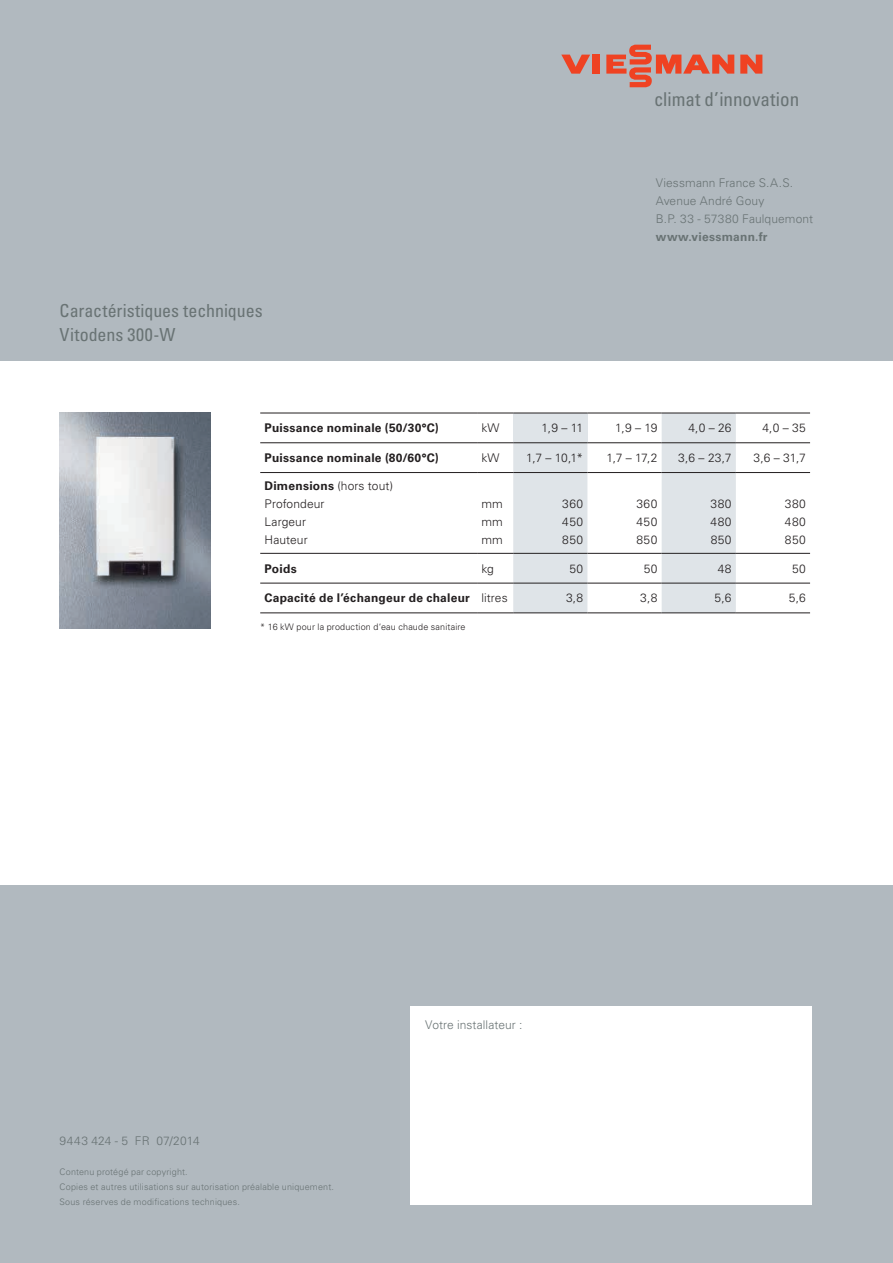
<style>
.page{position:relative;width:893px;height:1263px;background:#b1b9bf}
.page>*{position:absolute;margin:0;border:0;box-sizing:border-box;transform-origin:0 0}
.t1{font:condensed 19.05px "Univers LTCYR 57";color:#697374}
.t2{font:condensed 18px/24px "Univers LTCYR 57";color:#697374}
.t3{font:300 12px/18px "Univers LTCYR 45";letter-spacing:.025em;color:#231f20;text-align:justify}
.t4{font:700 12px "Univers LTCYR 65";letter-spacing:.02em;color:#231f20}
.t5{font:300 12px/18px "Univers LT Std";letter-spacing:.01em;color:#697374}
.t6{font:300 12px "Univers LTCYR 45";letter-spacing:.005em;color:#697374}
.t7{font:300 12px/18px "Univers LTCYR 45";letter-spacing:.005em;color:#231f20}
.t8{font:700 12px "Univers LT Std";letter-spacing:.02em;color:#697374}
.t9{font:300 9px/15px "Univers LTCYR 45";letter-spacing:.02em;color:#697374}
.t10{font:300 9px "Univers LTCYR 45";letter-spacing:.02em;color:#231f20}
.s1{font-family:"Univers LTCYR 45";font-weight:300}
</style>
<div class="page">
<div style="left:0;top:361px;width:893px;height:523px;background:#fff"></div>
<div style="left:411px;top:1007px;width:401px;height:198px;background:#fff"></div>
<img style="left:60px;top:413px;width:150px;height:216px">
<div style="left:593px;top:55px;width:7px;height:19px;background:#ef4222"></div>
<svg style="left:561px;top:55px;width:29px;height:19px"></svg>
<svg style="left:606px;top:45px;width:128px;height:43px"></svg>
<svg style="left:740px;top:55px;width:22px;height:19px"></svg>
<svg style="left:513px;top:414px;width:223px;height:198px"></svg>
<hr style="left:260px;top:413px;width:217px;height:1px;background:#231f20">
<hr style="left:477px;top:413px;width:36px;height:1px;background:#231f20">
<hr style="left:513px;top:413px;width:74px;height:1px;background:#231f20">
<hr style="left:587px;top:413px;width:75px;height:1px;background:#231f20">
<hr style="left:662px;top:413px;width:74px;height:1px;background:#231f20">
<hr style="left:736px;top:413px;width:74px;height:1px;background:#231f20">
<hr style="left:260px;top:442px;width:217px;height:1px;background:#231f20">
<hr style="left:477px;top:442px;width:36px;height:1px;background:#231f20">
<hr style="left:513px;top:442px;width:74px;height:1px;background:#231f20">
<hr style="left:587px;top:442px;width:75px;height:1px;background:#231f20">
<hr style="left:662px;top:442px;width:74px;height:1px;background:#231f20">
<hr style="left:736px;top:442px;width:74px;height:1px;background:#231f20">
<hr style="left:260px;top:472px;width:217px;height:1px;background:#231f20">
<hr style="left:477px;top:472px;width:36px;height:1px;background:#231f20">
<hr style="left:513px;top:472px;width:74px;height:1px;background:#231f20">
<hr style="left:587px;top:472px;width:75px;height:1px;background:#231f20">
<hr style="left:662px;top:472px;width:74px;height:1px;background:#231f20">
<hr style="left:736px;top:472px;width:74px;height:1px;background:#231f20">
<hr style="left:260px;top:553px;width:217px;height:1px;background:#231f20">
<hr style="left:477px;top:553px;width:36px;height:1px;background:#231f20">
<hr style="left:513px;top:553px;width:74px;height:1px;background:#231f20">
<hr style="left:587px;top:553px;width:75px;height:1px;background:#231f20">
<hr style="left:662px;top:553px;width:74px;height:1px;background:#231f20">
<hr style="left:736px;top:553px;width:74px;height:1px;background:#231f20">
<hr style="left:260px;top:583px;width:217px;height:1px;background:#231f20">
<hr style="left:477px;top:583px;width:36px;height:1px;background:#231f20">
<hr style="left:513px;top:583px;width:74px;height:1px;background:#231f20">
<hr style="left:587px;top:583px;width:75px;height:1px;background:#231f20">
<hr style="left:662px;top:583px;width:74px;height:1px;background:#231f20">
<hr style="left:736px;top:583px;width:74px;height:1px;background:#231f20">
<hr style="left:260px;top:612px;width:217px;height:1px;background:#231f20">
<hr style="left:477px;top:612px;width:36px;height:1px;background:#231f20">
<hr style="left:513px;top:612px;width:74px;height:1px;background:#231f20">
<hr style="left:587px;top:612px;width:75px;height:1px;background:#231f20">
<hr style="left:662px;top:612px;width:74px;height:1px;background:#231f20">
<hr style="left:736px;top:612px;width:74px;height:1px;background:#231f20">
<h1 class="t1" style="left:654px;top:87px;width:147px">climat d’innovation</h1>
<h2 class="t2" style="left:60px;top:298px;width:205px">Caractéristiques techniques<br>Vitodens 300-W</h2>
<h3 class="t5" style="left:656px;top:174px;width:159px">Viessmann France S.A.S.<br>Avenue André Gouy<br>B.P. 33 - 57380 Faulquemont</h3>
<h3 class="t8" style="left:656px;top:230px;width:113px">www.viessmann.fr</h3>
<h3 class="t4" style="left:264px;top:420px;width:176px">Puissance nominale (50/30°C)</h3>
<h3 class="t3" style="left:481px;top:419px;width:20px">kW</h3>
<h3 class="t3" style="left:542px;top:419px;width:43px">1,9 – 11</h3>
<h3 class="t3" style="left:615px;top:419px;width:44px">1,9 – 19</h3>
<h3 class="t3" style="left:688px;top:419px;width:45px">4,0 – 26</h3>
<h3 class="t3" style="left:762px;top:419px;width:45px">4,0 – 35</h3>
<h3 class="t4" style="left:264px;top:449px;width:176px">Puissance nominale (80/60°C)</h3>
<h3 class="t3" style="left:481px;top:448px;width:20px">kW</h3>
<h3 class="t3" style="left:526px;top:448px;width:59px">1,7 – 10,1*</h3>
<h3 class="t3" style="left:606px;top:448px;width:52px">1,7 – 17,2</h3>
<h3 class="t3" style="left:678px;top:448px;width:55px">3,6 – 23,7</h3>
<h3 class="t3" style="left:753px;top:448px;width:54px">3,6 – 31,7</h3>
<h3 class="t4" style="left:264px;top:478px;width:130px">Dimensions <span class="s1">(hors tout)</span></h3>
<h3 class="t7" style="left:264px;top:495px;width:62px">Profondeur<br>Largeur<br>Hauteur</h3>
<h3 class="t3" style="left:481px;top:495px;width:23px">mm mm mm</h3>
<h3 class="t3" style="left:562px;top:495px;width:22px">360<br>450<br>850</h3>
<h3 class="t3" style="left:636px;top:495px;width:22px">360<br>450<br>850</h3>
<h3 class="t3" style="left:710px;top:495px;width:23px">380<br>480<br>850</h3>
<h3 class="t3" style="left:785px;top:495px;width:23px">380<br>480<br>850</h3>
<h3 class="t4" style="left:265px;top:560px;width:34px">Poids</h3>
<h3 class="t3" style="left:481px;top:559px;width:14px">kg</h3>
<h3 class="t3" style="left:569px;top:559px;width:15px">50</h3>
<h3 class="t3" style="left:644px;top:559px;width:15px">50</h3>
<h3 class="t3" style="left:718px;top:559px;width:15px">48</h3>
<h3 class="t3" style="left:792px;top:559px;width:15px">50</h3>
<h3 class="t4" style="left:265px;top:589px;width:245px">Capacité de l’échangeur de chaleur <span class="s1">litres</span></h3>
<h3 class="t3" style="left:566px;top:589px;width:19px">3,8</h3>
<h3 class="t3" style="left:640px;top:589px;width:19px">3,8</h3>
<h3 class="t3" style="left:714px;top:589px;width:19px">5,6</h3>
<h3 class="t3" style="left:789px;top:589px;width:19px">5,6</h3>
<p class="t10" style="left:260px;top:620px;width:207px">* 16 kW pour la production d‘eau chaude sanitaire</p>
<h3 class="t6" style="left:60px;top:1132px;width:142px">9443 424 - 5 FR 07/2014</h3>
<p class="t9" style="left:60px;top:1164px;width:276px">Contenu protégé par copyright.<br>Copies et autres utilisations sur autorisation préalable uniquement.<br>Sous réserves de modifications techniques.</p>
<h3 class="t6" style="left:425px;top:1017px;width:99px">Votre installateur :</h3>
</div>
